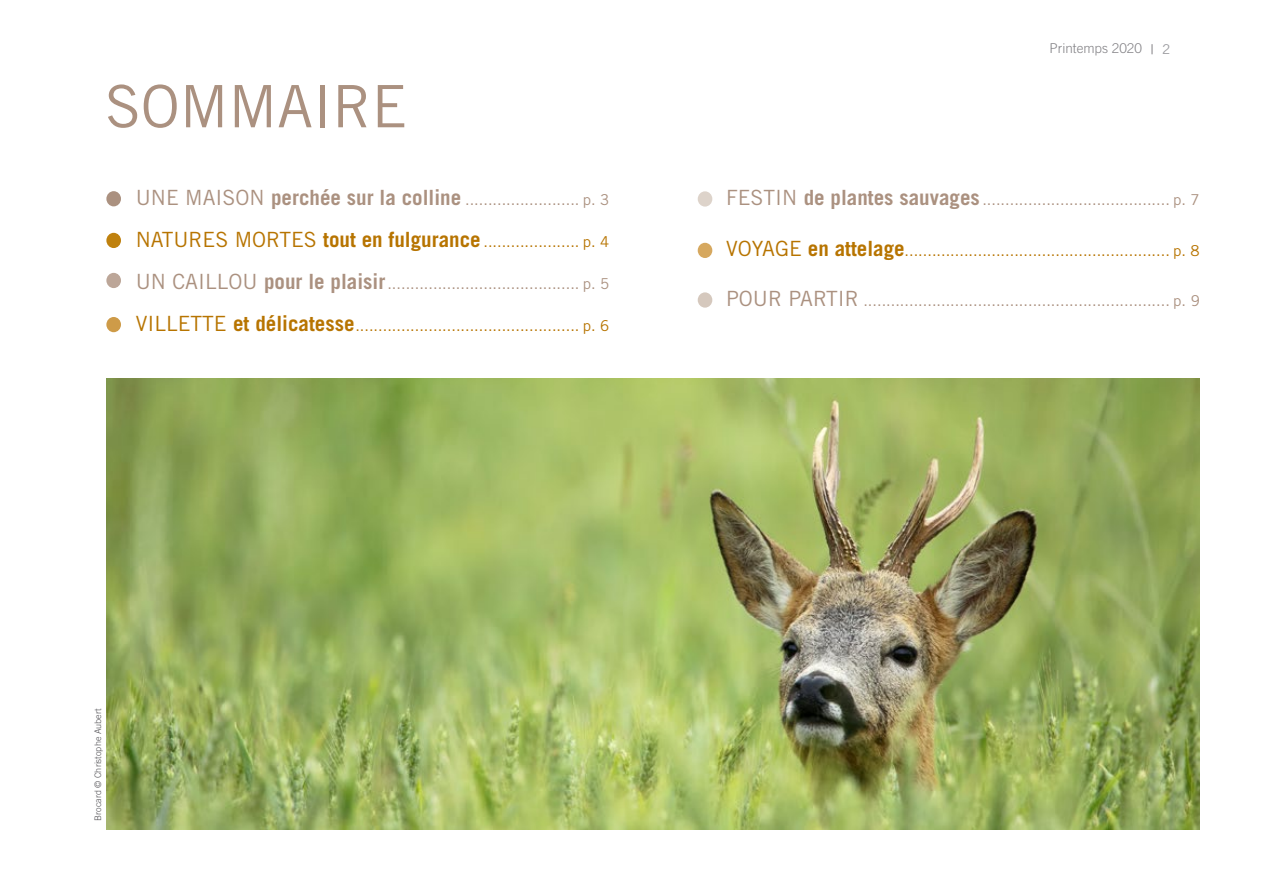
<style>
.page{position:relative;width:1263px;height:893px;background:#fff}
.page>*{position:absolute;margin:0;border:0;box-sizing:border-box;transform-origin:0 0}
.t1{font:58.5px "Trade Gothic LT Std";color:#ab9180}
.t2{font:15px "Trade Gothic LT Std";color:#ab9180}
.t3{font:15px "Trade Gothic LT Std";color:#b77400}
.t4{font:300 13.5px "Trade Gothic LT Std";color:#818084}
.t5{font:13.5px "Trade Gothic LT Std";color:#9c9ca0}
.t6{font:300 9px "Trade Gothic LT Std";color:#504f53}
.s1{font-size:21px}
.s2{font-weight:700;font-size:21px}
</style>
<div class="page">
<img style="left:106px;top:378px;width:1093px;height:451px">
<div style="left:106px;top:191px;width:15px;height:15px;background:#ab9180;border-radius:50%"></div>
<div style="left:698px;top:243px;width:14px;height:15px;background:#d6a85f;border-radius:50%"></div>
<div style="left:106px;top:273px;width:15px;height:15px;background:#bca698;border-radius:50%"></div>
<div style="left:698px;top:191px;width:14px;height:16px;background:#ddd3ca;border-radius:50%"></div>
<div style="left:106px;top:233px;width:15px;height:15px;background:#bf810e;border-radius:50%"></div>
<div style="left:698px;top:292px;width:14px;height:16px;background:#d5c8bd;border-radius:50%"></div>
<div style="left:106px;top:317px;width:15px;height:15px;background:#ce9b48;border-radius:50%"></div>
<h1 class="t1" style="left:105px;top:71px;width:304px">SOMMAIRE</h1>
<p class="t2" style="left:136px;top:191px;width:475px"><span class="s1">UNE MAISON</span> <span class="s2">perchée sur la colline</span> ......................... p. 3</p>
<p class="t3" style="left:136px;top:233px;width:475px"><span class="s1">NATURES MORTES</span> <span class="s2">tout en fulgurance</span> ..................... p. 4</p>
<p class="t2" style="left:136px;top:275px;width:475px"><span class="s1">UN CAILLOU</span> <span class="s2">pour le plaisir</span>.......................................... p. 5</p>
<p class="t3" style="left:136px;top:317px;width:475px"><span class="s1">VILLETTE</span> <span class="s2">et délicatesse</span>................................................. p. 6</p>
<p class="t4" style="left:1050px;top:41px;width:94px">Printemps 2020</p>
<p class="t5" style="left:1162px;top:41px;width:10px">2</p>
<p class="t2" style="left:726px;top:191px;width:475px"><span class="s1">FESTIN</span> <span class="s2">de plantes sauvages</span> ......................................... p. 7</p>
<p class="t3" style="left:726px;top:242px;width:475px"><span class="s1">VOYAGE</span> <span class="s2">en attelage</span>.......................................................... p. 8</p>
<p class="t2" style="left:726px;top:292px;width:475px"><span class="s1">POUR PARTIR</span> ................................................................... p. 9</p>
<p class="t6" style="left:92px;top:821px;width:113px;rotate:-90deg">Brocard © Christophe Aubert</p>
</div>
